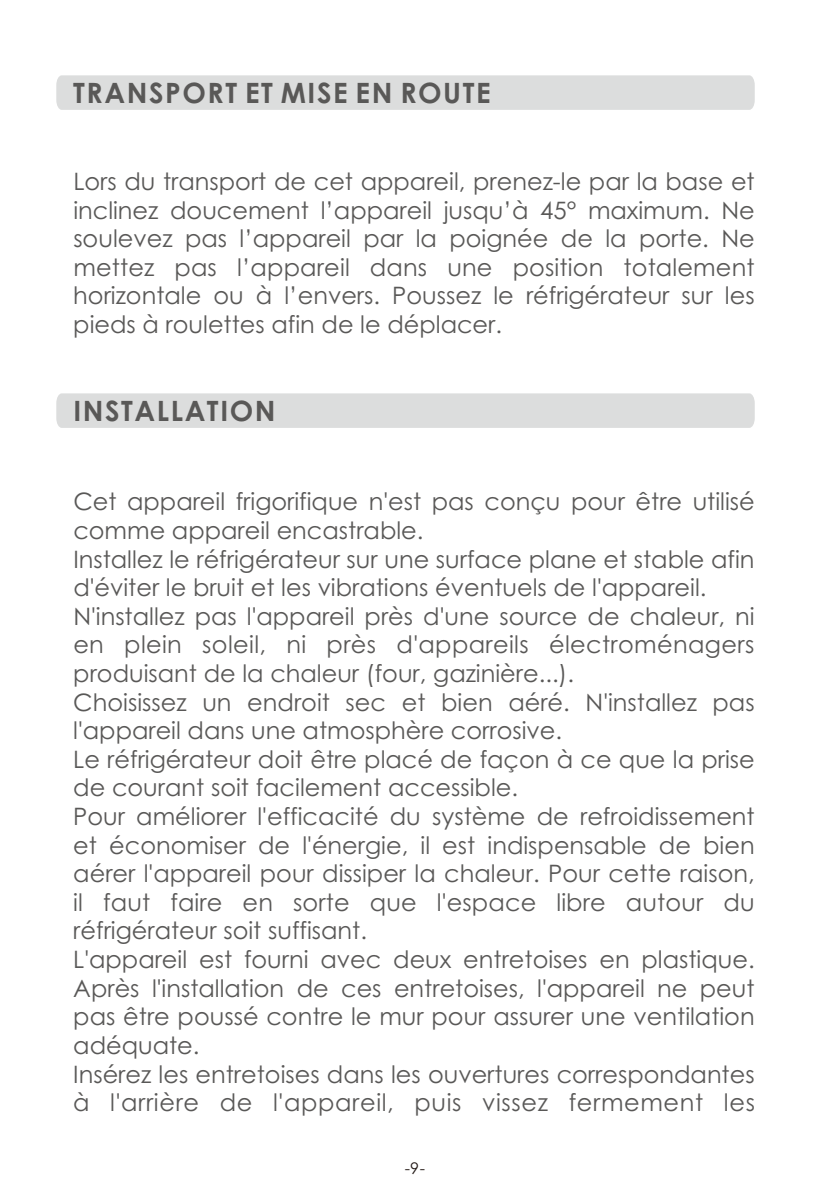
<style>
.page{position:relative;width:840px;height:1191px;background:#fff}
.page>*{position:absolute;margin:0;border:0;box-sizing:border-box;transform-origin:0 0}
.t1{font:700 28px "Century Gothic";letter-spacing:.055em;color:#595857}
.t2{font:24px/28.6px "Century Gothic";color:#595857;text-align:justify}
.t3{font:16px "Century Gothic";color:#231916}
</style>
<div class="page">
<div style="left:56px;top:75px;width:698px;height:35px;background:#dcdddd"></div>
<div style="left:56px;top:393px;width:698px;height:35px;background:#dcdddd"></div>
<p class="t1" style="left:73px;top:82px;width:418px">TRANSPORT ET MISE EN ROUTE</p>
<p class="t2" style="left:73px;top:169px;width:682px">Lors du transport de cet appareil, prenez-le par la base et inclinez doucement l’appareil jusqu’à 45° maximum. Ne soulevez pas l’appareil par la poignée de la porte. Ne mettez pas l’appareil dans une position totalement horizontale ou à l’envers. Poussez le réfrigérateur sur les pieds à roulettes afin de le déplacer.</p>
<p class="t1" style="left:73px;top:400px;width:204px">INSTALLATION</p>
<p class="t2" style="left:73px;top:489px;width:682px;text-align:left">Cet appareil frigorifique n'est pas conçu pour être utilisé comme appareil encastrable.<br>Installez le réfrigérateur sur une surface plane et stable afin d'éviter le bruit et les vibrations éventuels de l'appareil.<br>N'installez pas l'appareil près d'une source de chaleur, ni en plein soleil, ni près d'appareils électroménagers produisant de la chaleur (four, gazinière...).<br>Choisissez un endroit sec et bien aéré. N'installez pas l'appareil dans une atmosphère corrosive.<br>Le réfrigérateur doit être placé de façon à ce que la prise de courant soit facilement accessible.<br>Pour améliorer l'efficacité du système de refroidissement et économiser de l'énergie, il est indispensable de bien aérer l'appareil pour dissiper la chaleur. Pour cette raison, il faut faire en sorte que l'espace libre autour du réfrigérateur soit suffisant.<br>L'appareil est fourni avec deux entretoises en plastique.<br>Après l'installation de ces entretoises, l'appareil ne peut pas être poussé contre le mur pour assurer une ventilation adéquate.<br>Insérez les entretoises dans les ouvertures correspondantes à l'arrière de l'appareil, puis vissez fermement les</p>
<p class="t3" style="left:404px;top:1161px;width:22px">-9-</p>
</div>
